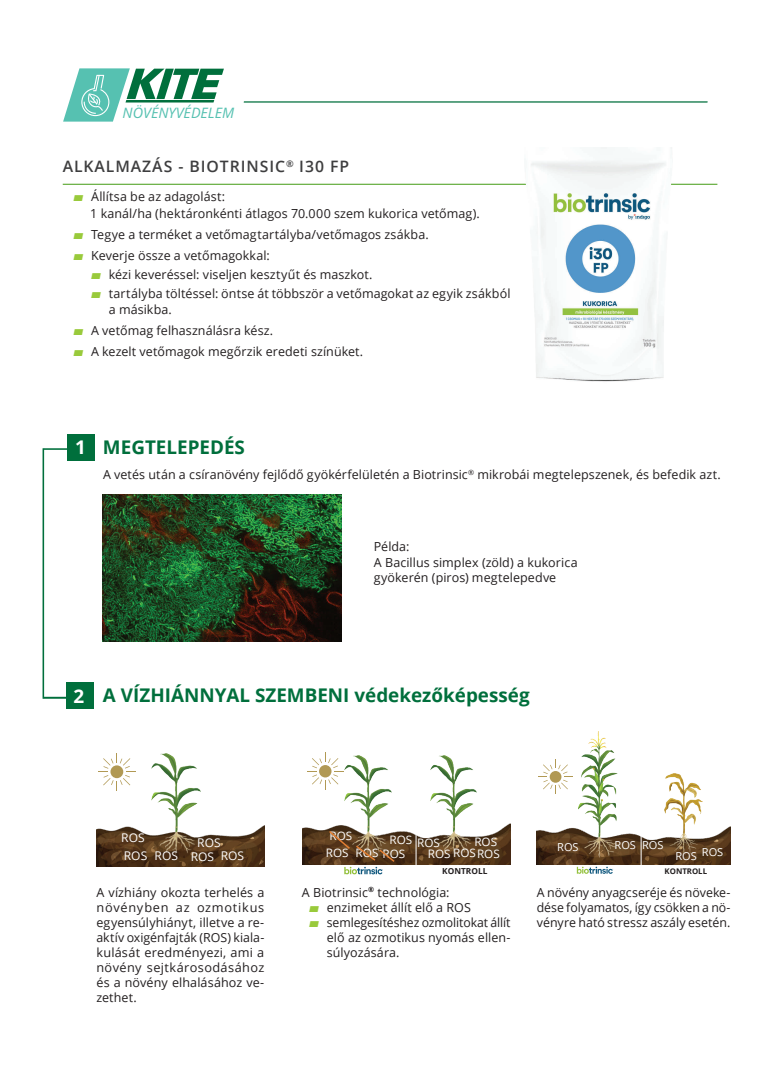
<style>
.page{position:relative;width:780px;height:1088px;background:#fff}
.page>*{position:absolute;margin:0;border:0;box-sizing:border-box;transform-origin:0 0}
.t1{font:700 18.88px "Open Sans";color:#006f3c}
.t2{font:600 15.75px "Open Sans";letter-spacing:.06em;color:#3e3e3f}
.t3{font:italic 14.38px "Open Sans";color:#56c1b1}
.t4{font:12.5px/15px "Open Sans";letter-spacing:.005em;color:#231f20}
.t5{font:12px "Open Sans";color:#fff}
.t6{font:11.75px "Open Sans";color:#fff}
.t7{font:11px "Open Sans";color:#fff}
.t8{font:700 8.25px "Open Sans";color:#231f20}
.t9{font:700 7.88px "Open Sans";color:#231f20}
.s1{color:#99ca3b}
.s2{color:#fff}
</style>
<div class="page">
<hr style="left:244px;top:101px;width:463px;height:2px;background:#006f3c">
<svg style="left:63px;top:68px;width:161px;height:54px"></svg>
<hr style="left:63px;top:184px;width:654px;height:1px;background:#69b044">
<img style="left:524px;top:148px;width:148px;height:234px">
<hr style="left:43px;top:448px;width:1px;height:251px;background:#006f3c">
<hr style="left:44px;top:697px;width:30px;height:2px;background:#006f3c">
<div style="left:66px;top:682px;width:27px;height:27px;background:#006f3c"></div>
<hr style="left:44px;top:448px;width:46px;height:2px;background:#006f3c">
<div style="left:67px;top:434px;width:28px;height:26px;background:#006f3c"></div>
<img style="left:103px;top:494px;width:238px;height:147px">
<img style="left:96px;top:825px;width:168px;height:42px">
<img style="left:152px;top:753px;width:48px;height:101px">
<svg style="left:98px;top:753px;width:38px;height:38px"></svg>
<div style="left:110px;top:765px;width:13px;height:13px;background:#b19954;border-radius:50%"></div>
<img style="left:302px;top:823px;width:209px;height:41px">
<img style="left:345px;top:755px;width:46px;height:74px">
<svg style="left:307px;top:753px;width:36px;height:37px"></svg>
<div style="left:319px;top:765px;width:12px;height:12px;background:#b19954;border-radius:50%"></div>
<img style="left:430px;top:755px;width:47px;height:98px">
<hr style="left:415px;top:821px;width:1px;height:47px;background:#fff">
<svg style="left:327px;top:829px;width:69px;height:45px"></svg>
<img style="left:537px;top:826px;width:193px;height:38px">
<svg style="left:538px;top:759px;width:34px;height:35px"></svg>
<div style="left:549px;top:771px;width:12px;height:12px;background:#b19954;border-radius:50%"></div>
<hr style="left:640px;top:823px;width:1px;height:45px;background:#fff">
<img style="left:664px;top:773px;width:38px;height:82px">
<img style="left:579px;top:731px;width:38px;height:126px">
<svg style="left:576px;top:867px;width:37px;height:7px"></svg>
<p class="t3" style="left:123px;top:103px;width:113px">NÖVÉNYVÉDELEM</p>
<p class="t2" style="left:63px;top:156px;width:288px">ALKALMAZÁS - BIOTRINSIC<sup>®</sup> I30 FP</p>
<p class="t4" style="left:90px;top:188px;width:391px;line-height:16.2px;text-indent:-17px"><span class="s1">▰</span> Állítsa be az adagolást:<br>1 kanál/ha (hektáronkénti átlagos 70.000 szem kukorica vetőmag).</p>
<p class="t4" style="left:73px;top:223px;width:357px;line-height:21.2px"><span class="s1">▰</span> Tegye a terméket a vetőmagtartályba/vetőmagos zsákba. <span class="s1">▰</span> Keverje össze a vetőmagokkal:</p>
<p class="t4" style="left:91px;top:265px;width:421px;line-height:18.8px"><span class="s1">▰</span> kézi keveréssel: viseljen kesztyűt és maszkot.<br><span class="s1">▰</span> tartályba töltéssel: öntse át többször a vetőmagokat az egyik zsákból</p>
<p class="t4" style="left:73px;top:298px;width:291px;line-height:21.2px;text-indent:35px">a másikba.<br><span class="s1">▰</span> A vetőmag felhasználásra kész.<br><span class="s1">▰</span> A kezelt vetőmagok megőrzik eredeti színüket.</p>
<h1 class="t1" style="left:75px;top:434px;width:171px"><span class="s2">1</span> MEGTELEPEDÉS</h1>
<p class="t4" style="left:103px;top:467px;width:619px">A vetés után a csíranövény fejlődő gyökérfelületén a Biotrinsic<sup>®</sup> mikrobái megtelepszenek, és befedik azt.</p>
<p class="t4" style="left:374px;top:537px;width:205px;line-height:16.2px">Példa:<br>A Bacillus simplex (zöld) a kukorica</p>
<p class="t4" style="left:374px;top:569px;width:184px">gyökerén (piros) megtelepedve</p>
<h1 class="t1" style="left:73px;top:682px;width:457px"><span class="s2">2</span> A VÍZHIÁNNYAL SZEMBENI védekezőképesség</h1>
<p class="t5" style="left:121px;top:830px;width:25px">ROS</p>
<p class="t5" style="left:197px;top:834px;width:25px">ROS</p>
<p class="t5" style="left:124px;top:847px;width:25px">ROS</p>
<p class="t5" style="left:191px;top:848px;width:55px">ROS ROS</p>
<p class="t5" style="left:154px;top:847px;width:25px">ROS</p>
<p class="t6" style="left:329px;top:827px;width:24px">ROS</p>
<p class="t6" style="left:389px;top:832px;width:24px">ROS</p>
<p class="t6" style="left:417px;top:835px;width:24px">ROS</p>
<p class="t6" style="left:474px;top:834px;width:24px">ROS</p>
<p class="t8" style="left:442px;top:865px;width:47px">KONTROLL</p>
<p class="t6" style="left:326px;top:845px;width:24px">ROS</p>
<p class="t6" style="left:428px;top:846px;width:73px">ROS ROSROS</p>
<p class="t6" style="left:355px;top:845px;width:51px">ROS ROS</p>
<p class="t7" style="left:642px;top:837px;width:23px">ROS</p>
<p class="t7" style="left:557px;top:840px;width:23px">ROS</p>
<p class="t7" style="left:614px;top:838px;width:23px">ROS</p>
<p class="t7" style="left:701px;top:844px;width:23px">ROS</p>
<p class="t9" style="left:664px;top:866px;width:44px">KONTROLL</p>
<p class="t7" style="left:675px;top:848px;width:23px">ROS</p>
<p class="t4" style="left:96px;top:884px;width:169px;text-align:justify">A vízhiány okozta terhelés a növényben az ozmotikus egyensúlyhiányt, illetve a re&shy;aktív oxigénfajták (ROS) kiala&shy;kulását eredményezi, ami a növény sejtkárosodásához és a növény elhalásához ve&shy;zethet.</p>
<p class="t4" style="left:302px;top:884px;width:149px">A Biotrinsic<sup>®</sup> technológia:</p>
<p class="t4" style="left:309px;top:899px;width:163px"><span class="s1">▰</span> enzimeket állít elő a ROS</p>
<p class="t4" style="left:309px;top:914px;width:203px"><span class="s1">▰</span> semlegesítéshez ozmolitokat állít</p>
<p class="t4" style="left:327px;top:929px;width:185px">elő az ozmotikus nyomás ellen-</p>
<p class="t4" style="left:327px;top:944px;width:74px">súlyozására.</p>
<p class="t4" style="left:537px;top:884px;width:195px;text-align:justify">A növény anyagcseréje és növeke&shy;dése folyamatos, így csökken a nö&shy;vényre ható stressz aszály esetén.</p>
</div>
